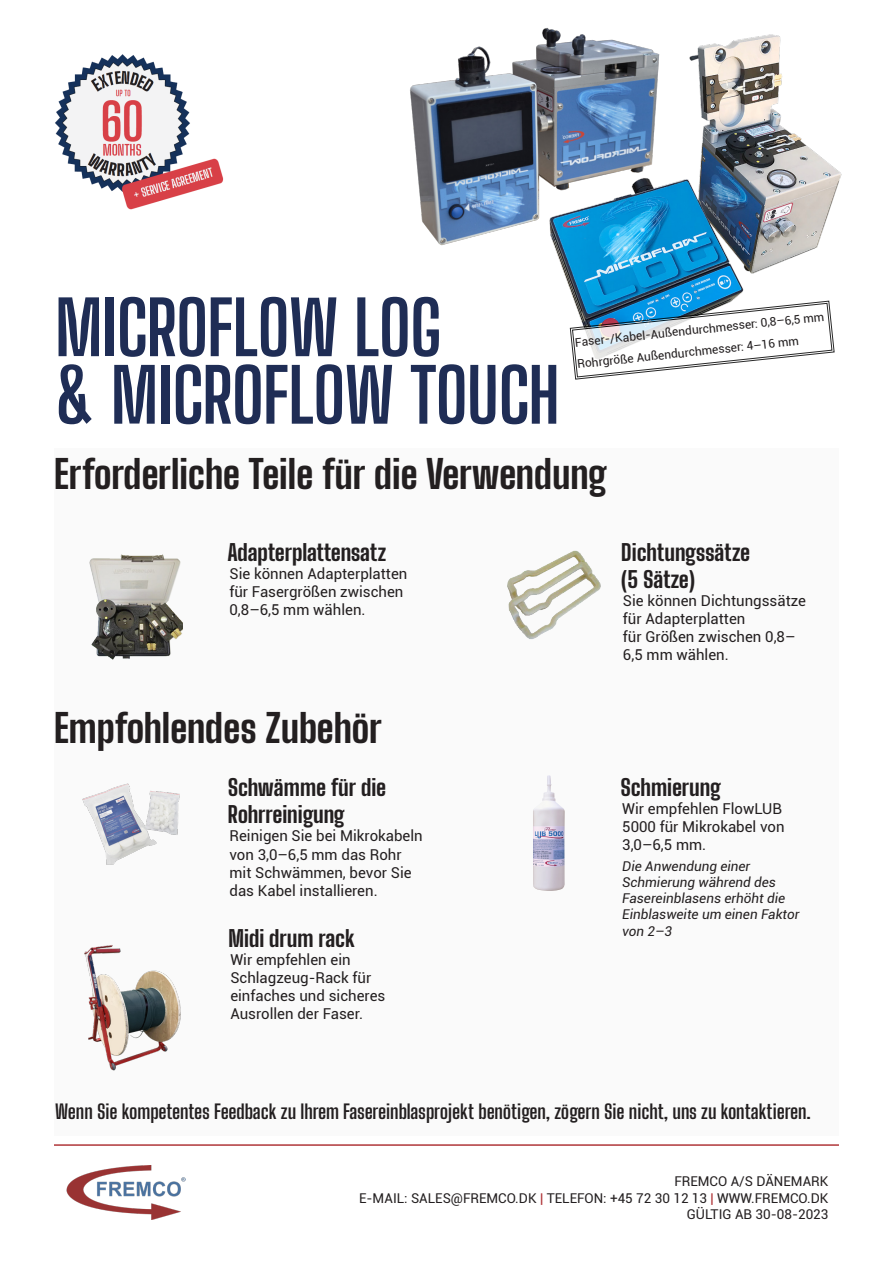
<style>
.page{position:relative;width:893px;height:1263px;background:#fff}
.page>*{position:absolute;margin:0;border:0;box-sizing:border-box;transform-origin:0 0}
.t1{font:700 73.5px "Big Shoulders Display";letter-spacing:-.015em;color:#1f2d55}
.t2{font:800 39px "Big Shoulders Display";letter-spacing:-.005em;color:#231f20}
.t3{font:800 22.5px/27px "Big Shoulders Display";letter-spacing:-.005em;color:#231f20}
.t4{font:700 19.5px "Big Shoulders Display";letter-spacing:-.005em;color:#231f20}
.t5{font:15px/18px "Roboto";color:#231f20}
.t6{font:italic 13.5px/16.2px "Roboto";color:#231f20}
.t7{font:13.5px/16.2px "Roboto";color:#231f20;text-align:right}
.t8{font:12px "Roboto";color:#231f20}
.s1{color:#b03639}
</style>
<div class="page">
<img style="left:555px;top:34px;width:287px;height:266px">
<div style="left:54px;top:448px;width:785px;height:687px;background:#fafafa"></div>
<hr style="left:54px;top:1144px;width:785px;height:2px;background:#b03639">
<svg style="left:569px;top:300px;width:266px;height:80px"></svg>
<img style="left:55px;top:54px;width:169px;height:156px">
<img style="left:410px;top:28px;width:303px;height:221px">
<img style="left:507px;top:551px;width:70px;height:88px">
<img style="left:89px;top:554px;width:94px;height:106px">
<img style="left:533px;top:775px;width:32px;height:116px">
<img style="left:82px;top:783px;width:98px;height:82px">
<img style="left:84px;top:945px;width:97px;height:126px">
<img style="left:66px;top:1165px;width:120px;height:54px">
<p class="t1" style="left:55px;top:278px;width:387px">MICROFLOW LOG</p>
<p class="t1" style="left:55px;top:345px;width:506px">&amp; MICROFLOW TOUCH</p>
<p class="t8" style="left:574px;top:334px;width:252px;rotate:-6deg">Faser-/Kabel-Außendurchmesser: 0,8–6,5 mm</p>
<p class="t8" style="left:577px;top:355px;width:224px;rotate:-6deg">Rohrgröße Außendurchmesser: 4–16 mm</p>
<p class="t2" style="left:54px;top:447px;width:554px">Erforderliche Teile für die Verwendung</p>
<p class="t3" style="left:227px;top:539px;width:160px">Adapterplattensatz</p>
<p class="t5" style="left:230px;top:564px;width:179px">Sie können Adapterplatten für Fasergrößen zwischen<br>0,8–6,5 mm wählen.</p>
<p class="t3" style="left:621px;top:539px;width:130px">Dichtungssätze</p>
<p class="t3" style="left:621px;top:566px;width:75px">(5 Sätze)</p>
<p class="t5" style="left:623px;top:591px;width:185px">Sie können Dichtungssätze für Adapterplatten<br>für Größen zwischen 0,8–<br>6,5 mm wählen.</p>
<p class="t2" style="left:54px;top:700px;width:330px">Empfohlendes Zubehör</p>
<p class="t3" style="left:228px;top:774px;width:160px">Schwämme für die<br>Rohrreinigung</p>
<p class="t5" style="left:230px;top:827px;width:195px">Reinigen Sie bei Mikrokabeln von 3,0–6,5 mm das Rohr mit Schwämmen, bevor Sie das Kabel installieren.</p>
<p class="t3" style="left:229px;top:924px;width:128px">Midi drum rack</p>
<p class="t5" style="left:230px;top:950px;width:157px">Wir empfehlen ein<br>Schlagzeug-Rack für einfaches und sicheres<br>Ausrollen der Faser.</p>
<p class="t3" style="left:620px;top:774px;width:102px">Schmierung</p>
<p class="t5" style="left:622px;top:799px;width:164px">Wir empfehlen FlowLUB<br>5000 für Mikrokabel von<br>3,0–6,5 mm.</p>
<p class="t6" style="left:622px;top:857px;width:179px">Die Anwendung einer<br>Schmierung während des<br>Fasereinblasens erhöht die<br>Einblasweite um einen Faktor von 2–3</p>
<p class="t4" style="left:55px;top:1098px;width:757px">Wenn Sie kompetentes Feedback zu Ihrem Fasereinblasprojekt benötigen, zögern Sie nicht, uns zu kontaktieren.</p>
<p class="t7" style="left:359px;top:1173px;width:471px">FREMCO A/S DÄNEMARK<br>E-MAIL: SALES@FREMCO.DK <span class="s1">|</span> TELEFON: +45 72 30 12 13 <span class="s1">|</span> WWW.FREMCO.DK</p>
<p class="t7" style="left:687px;top:1205px;width:143px">GÜLTIG AB 30-08-2023</p>
</div>
